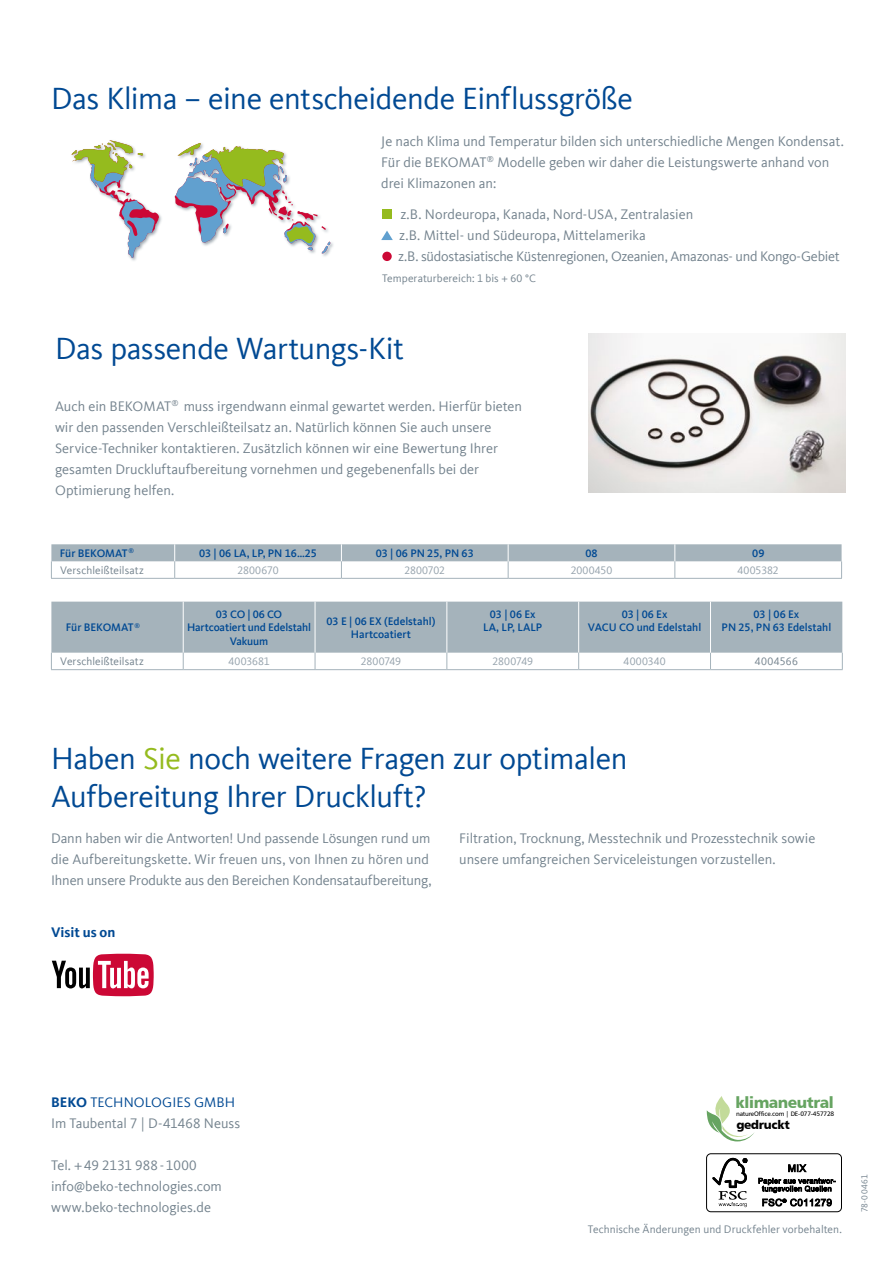
<style>
.page{position:relative;width:893px;height:1263px;background:#fff}
.page>*{position:absolute;margin:0;border:0;box-sizing:border-box;transform-origin:0 0}
.t1{font:31.5px/37.8px "Kievit Offc Pro";letter-spacing:-.015em;color:#004993}
.t2{font:15.75px "Humanist 777 BT Black B";letter-spacing:-.03em;color:#66a461}
.t3{font:14.25px/21px "Kievit Offc Pro";letter-spacing:-.005em;color:#73828d}
.t4{font:700 14.25px "Kievit Offc Pro";color:#004993}
.t5{font:12.15px "Humanist 777 BT Black B";letter-spacing:-.03em;color:#000}
.t6{font:500 11.25px/13.5px "Kievit Offc Pro";color:#004993;text-align:center}
.t7{font:11.25px "Kievit Offc Pro";letter-spacing:.01em;color:#73828d}
.t8{font:11.25px "Kievit Offc Pro";letter-spacing:-.005em;color:#94a1ab}
.t9{font:9px "Kievit Offc Pro";letter-spacing:.035em;color:#73828d}
.t10{font:6.45px "Humanist 777 BT Roman B";letter-spacing:-.03em;color:#000}
.s1{color:#95bb1e}
.s2{font-weight:700;color:#004993}
.s3{color:#004993}
</style>
<div class="page">
<svg style="left:707px;top:1096px;width:47px;height:45px"></svg>
<div style="left:706px;top:1153px;width:136px;height:59px;border:1px solid #000;border-radius:4px"></div>
<svg style="left:712px;top:1158px;width:35px;height:49px"></svg>
<svg style="left:758px;top:1164px;width:77px;height:42px"></svg>
<svg style="left:52px;top:954px;width:102px;height:42px"></svg>
<div style="left:382px;top:210px;width:9px;height:9px;background:#95bb1e"></div>
<svg style="left:381px;top:231px;width:12px;height:9px"></svg>
<div style="left:382px;top:252px;width:10px;height:9px;background:#cc0835;border-radius:50%"></div>
<svg style="left:71px;top:140px;width:88px;height:118px"></svg>
<svg style="left:175px;top:143px;width:155px;height:110px"></svg>
<img style="left:588px;top:334px;width:258px;height:159px">
<hr style="left:175px;top:578px;width:166px;height:1px;background:#a5b3bb">
<hr style="left:341px;top:578px;width:167px;height:1px;background:#a5b3bb">
<hr style="left:508px;top:578px;width:167px;height:1px;background:#a5b3bb">
<hr style="left:675px;top:578px;width:167px;height:1px;background:#a5b3bb">
<svg style="left:51px;top:544px;width:791px;height:34px"></svg>
<hr style="left:51px;top:578px;width:124px;height:1px;background:#a5b3bb">
<hr style="left:183px;top:669px;width:132px;height:1px;background:#a5b3bb">
<hr style="left:315px;top:669px;width:132px;height:1px;background:#a5b3bb">
<hr style="left:447px;top:669px;width:132px;height:1px;background:#a5b3bb">
<hr style="left:579px;top:669px;width:131px;height:1px;background:#a5b3bb">
<hr style="left:710px;top:669px;width:133px;height:1px;background:#a5b3bb">
<svg style="left:51px;top:602px;width:792px;height:67px"></svg>
<hr style="left:51px;top:669px;width:132px;height:1px;background:#a5b3bb">
<h1 class="t1" style="left:51px;top:79px;width:583px">Das Klima – eine entscheidende Einflussgröße</h1>
<p class="t3" style="left:381px;top:130px;width:464px">Je nach Klima und Temperatur bilden sich unterschiedliche Mengen Kondensat.<br>Für die BEKOMAT<sup>®</sup> Modelle geben wir daher die Leistungswerte anhand von drei Klimazonen an:</p>
<p class="t3" style="left:398px;top:204px;width:443px">z.B. Nordeuropa, Kanada, Nord-USA, Zentralasien<br>z.B. Mittel- und Südeuropa, Mittelamerika<br>z.B. südostasiatische Küstenregionen, Ozeanien, Amazonas- und Kongo-Gebiet</p>
<p class="t7" style="left:382px;top:272px;width:156px">Temperaturbereich: 1 bis + 60 °C</p>
<h1 class="t1" style="left:55px;top:330px;width:350px">Das passende Wartungs-Kit</h1>
<p class="t3" style="left:55px;top:395px;width:469px">Auch ein BEKOMAT<sup>®</sup> muss irgendwann einmal gewartet werden. Hierfür bieten wir den passenden Verschleißteilsatz an. Natürlich können Sie auch unsere Service-Techniker kontaktieren. Zusätzlich können wir eine Bewertung Ihrer gesamten Druckluftaufbereitung vornehmen und gegebenenfalls bei der Optimierung helfen.</p>
<p class="t6" style="left:60px;top:546px;width:76px">Für BEKOMAT<sup>®</sup></p>
<p class="t6" style="left:199px;top:546px;width:119px">03 | 06 LA, LP, PN 16…25</p>
<p class="t6" style="left:376px;top:546px;width:100px">03 | 06 PN 25, PN 63</p>
<p class="t6" style="left:585px;top:546px;width:14px">08</p>
<p class="t6" style="left:752px;top:546px;width:14px">09</p>
<p class="t7" style="left:60px;top:563px;width:85px">Verschleißteilsatz</p>
<p class="t8" style="left:237px;top:563px;width:43px">2800670</p>
<p class="t8" style="left:404px;top:563px;width:42px">2800702</p>
<p class="t8" style="left:571px;top:563px;width:43px">2000450</p>
<p class="t8" style="left:738px;top:563px;width:43px">4005382</p>
<p class="t6" style="left:66px;top:621px;width:76px">Für BEKOMAT<sup>®</sup></p>
<p class="t6" style="left:187px;top:607px;width:126px">03 CO | 06 CO<br>Hartcoatiert und Edelstahl<br>Vakuum</p>
<p class="t6" style="left:326px;top:614px;width:110px">03 E | 06 EX (Edelstahl)<br>Hartcoatiert</p>
<p class="t6" style="left:483px;top:607px;width:61px">03 | 06 Ex<br>LA, LP, LALP</p>
<p class="t6" style="left:588px;top:607px;width:115px">03 | 06 Ex<br>VACU CO und Edelstahl</p>
<p class="t6" style="left:722px;top:607px;width:111px">03 | 06 Ex<br>PN 25, PN 63 Edelstahl</p>
<p class="t7" style="left:60px;top:655px;width:85px">Verschleißteilsatz</p>
<p class="t8" style="left:229px;top:655px;width:43px">4003681</p>
<p class="t8" style="left:361px;top:655px;width:42px">2800749</p>
<p class="t8" style="left:493px;top:655px;width:42px">2800749</p>
<p class="t8" style="left:624px;top:655px;width:43px">4000340</p>
<p class="t7" style="left:755px;top:655px;width:44px">4004566</p>
<h1 class="t1" style="left:51px;top:740px;width:578px">Haben <span class="s1">Sie</span> noch weitere Fragen zur optimalen<br>Aufbereitung Ihrer Druckluft?</h1>
<p class="t3" style="left:51px;top:828px;width:382px">Dann haben wir die Antworten! Und passende Lösungen rund um die Aufbereitungskette. Wir freuen uns, von Ihnen zu hören und<br>Ihnen unsere Produkte aus den Bereichen Kondensataufbereitung,</p>
<p class="t3" style="left:459px;top:828px;width:358px">Filtration, Trocknung, Messtechnik und Prozesstechnik sowie unsere umfangreichen Serviceleistungen vorzustellen.</p>
<p class="t4" style="left:51px;top:924px;width:66px">Visit us on</p>
<p class="t3" style="left:51px;top:1091px;width:191px"><span class="s2">BEKO</span> <span class="s3">TECHNOLOGIES GMBH<br></span>Im Taubental 7 | D-41468 Neuss</p>
<p class="t3" style="left:51px;top:1154px;width:172px">Tel. +49 2131 988-1000 info@beko-technologies.com www.beko-technologies.de</p>
<p class="t2" style="left:736px;top:1092px;width:100px">klimaneutral</p>
<p class="t10" style="left:736px;top:1110px;width:100px">natureOffice.com | DE-077-457728</p>
<p class="t5" style="left:736px;top:1116px;width:55px">gedruckt</p>
<p class="t7" style="left:588px;top:1222px;width:255px">Technische Änderungen und Druckfehler vorbehalten.</p>
<p class="t9" style="left:859px;top:1212px;width:39px;rotate:-90deg">78-00461</p>
</div>
